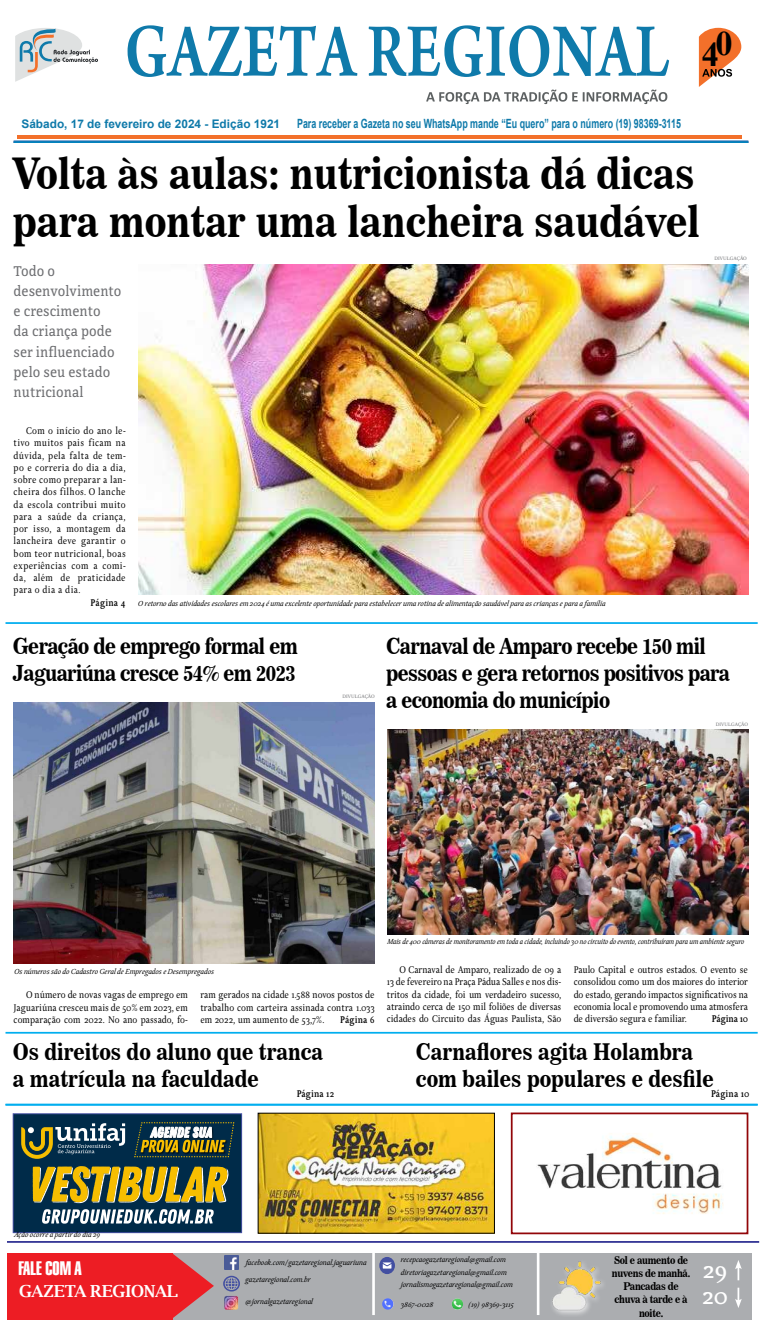
<style>
.page{position:relative;width:762px;height:1332px;background:#fff}
.page>*{position:absolute;margin:0;border:0;box-sizing:border-box;transform-origin:0 0}
.t1{font:42.88px/48.1px "News 706 BT Bold C";color:#000;scale:.9 1}
.t2{font:700 34.39px "Times New Roman";color:#000}
.t3{font:700 26.25px/25.9px "Delicato Pro";color:#fff}
.t4{font:22.75px/27.1px "News 706 BT Bold C";color:#000;scale:.9 1}
.t5{font:21.88px/27.1px "News 706 BT Bold C";letter-spacing:-.03em;color:#000;scale:.9 1}
.t6{font:19.25px "Helvetica LT Std Extra Comp";color:#fff}
.t7{font:700 16.62px "Luxi Serif";letter-spacing:-.02em;color:#fff}
.t8{font:14.88px/20.1px "Directa Serif";color:#6d6e71}
.t9{font:700 12.69px "Arial";color:#0f7aaa;scale:.7 1}
.t10{font:700 11.81px "Arial";color:#0f7aaa}
.t11{font:10.5px/12.2px "Delicato Pro";letter-spacing:-.01em;color:#000;text-align:justify;scale:.9 1}
.t12{font:10.5px/13.1px "News 706 BT Bold C";letter-spacing:-.03em;color:#000;text-align:center;scale:.9 1}
.t13{font:700 10.5px "Delicato Pro";letter-spacing:.01em;color:#000;scale:.9 1}
.t14{font:700 10.5px "Delicato Pro";letter-spacing:-.01em;color:#000;scale:.9 1}
.t15{font:italic 7.88px/12.2px "Delicato Pro";color:#000}
.t16{font:italic 7.88px "Delicato Pro";color:#000;scale:.92 1}
.t17{font:italic 7.88px "Delicato Pro";letter-spacing:-.02em;color:#000}
.t18{font:5.25px "Delicato Pro";color:#6d6e71}
</style>
<div class="page">
<hr style="left:14px;top:141px;width:734px;height:1px;background:#0087bf">
<hr style="left:14px;top:142px;width:734px;height:1px;background:#0087bf">
<div style="left:169px;top:1253px;width:582px;height:67px;background:#abadb0"></div>
<div style="left:7px;top:1253px;width:165px;height:67px;background:#ed1d24"></div>
<svg style="left:172px;top:1253px;width:42px;height:65px"></svg>
<img style="left:224px;top:1255px;width:15px;height:15px">
<svg style="left:223px;top:1276px;width:17px;height:15px"></svg>
<div style="left:379px;top:1257px;width:16px;height:17px;background:#434fa1;border-radius:50%"></div>
<svg style="left:382px;top:1262px;width:9px;height:7px"></svg>
<svg style="left:382px;top:1298px;width:11px;height:12px"></svg>
<svg style="left:451px;top:1299px;width:12px;height:11px"></svg>
<svg style="left:735px;top:1260px;width:6px;height:20px"></svg>
<svg style="left:735px;top:1288px;width:6px;height:20px"></svg>
<hr style="left:372px;top:1250px;width:3px;height:65px;background:#fff">
<hr style="left:536px;top:1250px;width:3px;height:65px;background:#fff">
<img style="left:224px;top:1296px;width:14px;height:14px">
<svg style="left:15px;top:28px;width:83px;height:54px"></svg>
<hr style="left:17px;top:135px;width:725px;height:4px;background:#f3702a">
<svg style="left:127px;top:25px;width:542px;height:52px"></svg>
<svg style="left:426px;top:90px;width:241px;height:14px"></svg>
<svg style="left:698px;top:28px;width:43px;height:59px"></svg>
<hr style="left:7px;top:1241px;width:752px;height:2px;background:#2e3092">
<img style="left:552px;top:1261px;width:51px;height:54px">
<div style="left:13px;top:1114px;width:228px;height:119px;background:#002b49"></div>
<svg style="left:33px;top:1166px;width:195px;height:37px"></svg>
<svg style="left:134px;top:1122px;width:100px;height:35px"></svg>
<svg style="left:21px;top:1123px;width:104px;height:36px"></svg>
<svg style="left:42px;top:1209px;width:172px;height:15px"></svg>
<div style="left:13px;top:1113px;width:229px;height:120px;border:1px solid #434fa1"></div>
<hr style="left:6px;top:1104px;width:751px;height:1px;background:#00aeef">
<img style="left:260px;top:1115px;width:232px;height:116px">
<img style="left:537px;top:1133px;width:187px;height:81px">
<div style="left:510px;top:1112px;width:238px;height:122px;border:2px solid #920609"></div>
<hr style="left:6px;top:1032px;width:751px;height:2px;background:#00aeef">
<hr style="left:6px;top:622px;width:751px;height:2px;background:#00aeef">
<img style="left:138px;top:265px;width:610px;height:330px">
<img style="left:14px;top:702px;width:361px;height:261px">
<img style="left:387px;top:729px;width:361px;height:205px">
<p class="t10" style="left:21px;top:115px;width:260px">Sábado, 17 de fevereiro de 2024 - Edição 1921</p>
<p class="t9" style="left:297px;top:114px;width:550px">Para receber a Gazeta no seu WhatsApp mande “Eu quero” para o número (19) 98369-3115</p>
<h2 class="t2" style="left:701px;top:24px;width:32px">04</h2>
<h1 class="t1" style="left:13px;top:149px;width:764px">Volta às aulas: nutricionista dá dicas para montar uma lancheira saudável</h1>
<h3 class="t8" style="left:14px;top:261px;width:109px">Todo o desenvolvimento e crescimento<br>da criança pode ser influenciado pelo seu estado nutricional</h3>
<p class="t11" style="left:14px;top:425px;width:126px;text-indent:12px">Com o início do ano le&shy;tivo muitos pais ficam na dúvida, pela falta de tem&shy;po e correria do dia a dia, sobre como preparar a lan&shy;cheira dos filhos. O lanche da escola contribui muito para a saúde da criança, por isso, a montagem da lancheira deve garantir o bom teor nutricional, boas experiências com a comi&shy;da, além de praticidade para o dia a dia.</p>
<p class="t13" style="left:91px;top:596px;width:41px">Página 4</p>
<p class="t15" style="left:138px;top:597px;width:469px">O retorno das atividades escolares em 2024 é uma excelente oportunidade para estabelecer uma rotina de alimentação saudável para as crianças e para a família</p>
<p class="t18" style="left:714px;top:255px;width:34px">DIVULGAÇÃO</p>
<h3 class="t5" style="left:13px;top:633px;width:318px">Geração de emprego formal em<br>Jaguariúna cresce 54% em 2023</h3>
<h3 class="t5" style="left:386px;top:633px;width:383px">Carnaval de Amparo recebe 150 mil pessoas e gera retornos positivos para a economia do município</h3>
<p class="t18" style="left:342px;top:693px;width:34px">DIVULGAÇÃO</p>
<p class="t18" style="left:715px;top:721px;width:34px">DIVULGAÇÃO</p>
<p class="t15" style="left:14px;top:965px;width:201px">Os números são do Cadastro Geral de Empregados e Desempregados</p>
<p class="t11" style="left:14px;top:989px;width:195px;text-indent:12px">O número de novas vagas de emprego em Jaguariúna cresceu mais de 50% em 2023, em comparação com 2022. No ano passado, fo-</p>
<p class="t11" style="left:200px;top:989px;width:195px">ram gerados na cidade 1.588 novos postos de trabalho com carteira assinada contra 1.033 em 2022, um aumento de 53,7%.</p>
<p class="t13" style="left:340px;top:1013px;width:40px">Página 6</p>
<p class="t16" style="left:387px;top:937px;width:389px">Mais de 400 câmeras de monitoramento em toda a cidade, incluindo 30 no circuito do evento, contribuíram para um ambiente seguro</p>
<p class="t11" style="left:387px;top:964px;width:195px;text-indent:12px">O Carnaval de Amparo, realizado de 09 a 13 de fevereiro na Praça Pádua Salles e nos dis&shy;tritos da cidade, foi um verdadeiro sucesso, atraindo cerca de 150 mil foliões de diversas cidades do Circuito das Águas Paulista, São</p>
<p class="t11" style="left:573px;top:964px;width:195px">Paulo Capital e outros estados. O evento se consolidou como um dos maiores do interior do estado, gerando impactos significativos na economia local e promovendo uma atmosfera de diversão segura e familiar.</p>
<p class="t14" style="left:711px;top:1013px;width:42px">Página 10</p>
<h3 class="t4" style="left:13px;top:1038px;width:346px">Os direitos do aluno que tranca a matrícula na faculdade</h3>
<h3 class="t4" style="left:416px;top:1038px;width:332px">Carnaflores agita Holambra com bailes populares e desfile</h3>
<p class="t13" style="left:296px;top:1088px;width:43px">Página 12</p>
<p class="t13" style="left:711px;top:1088px;width:44px">Página 10</p>
<p class="t15" style="left:14px;top:1229px;width:87px">Ação ocorre a partir do dia 29</p>
<h3 class="t6" style="left:18px;top:1257px;width:65px">FALE COM A</h3>
<p class="t12" style="left:612px;top:1254px;width:88px">Sol e aumento de nuvens de manhã.<br>Pancadas de chuva à tarde e à noite.</p>
<h3 class="t3" style="left:701px;top:1257px;width:28px">29<br>20</h3>
<p class="t15" style="left:246px;top:1256px;width:122px">facebook.com/gazetaregional.jaguariuna</p>
<p class="t15" style="left:401px;top:1254px;width:113px">recepcaogazetaregional@gmail.com diretoriagazetaregional@gmail.com jornalismogazetaregional@gmail.com</p>
<p class="t15" style="left:245px;top:1295px;width:69px">@jornalgazetaregional</p>
<p class="t15" style="left:245px;top:1273px;width:67px">gazetaregional.com.br</p>
<h3 class="t7" style="left:19px;top:1280px;width:160px">GAZETA REGIONAL</h3>
<p class="t15" style="left:401px;top:1298px;width:34px">3867-0028</p>
<p class="t17" style="left:468px;top:1300px;width:47px">(19) 98369-3115</p>
</div>
